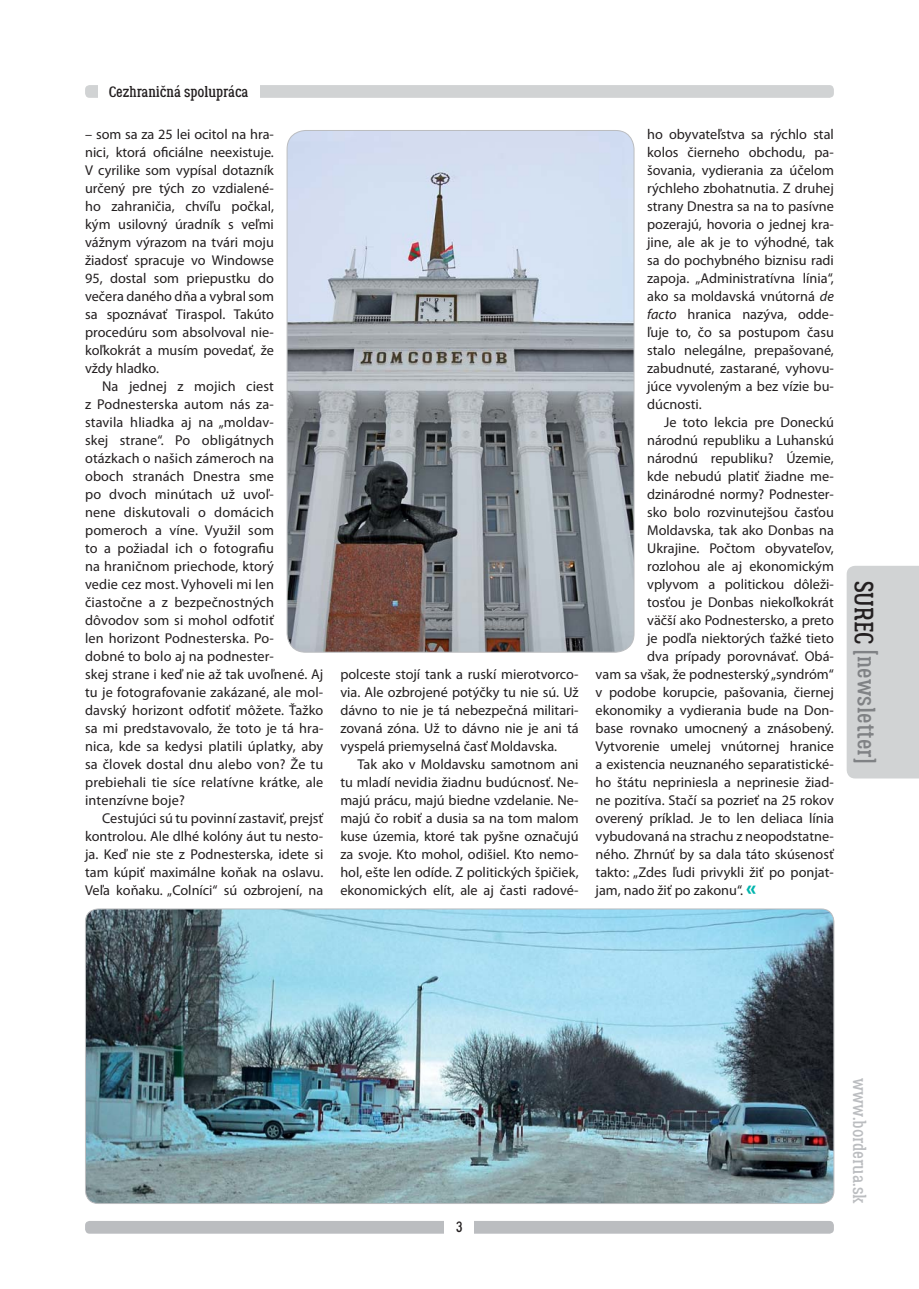
<style>
.page{position:relative;width:919px;height:1289px;background:#fff}
.page>*{position:absolute;margin:0;border:0;box-sizing:border-box;transform-origin:0 0}
.t1{font:24px "Lumberjack";color:#808285}
.t2{font:18px "Lumberjack";color:#bbbdc0}
.t3{font:15px "Lumberjack";color:#231f20}
.t4{font:14.25px/18px "Myriad Pro";color:#231f20;text-align:justify}
.s1{font-style:italic}
.s2{font-weight:900;font-size:21px;color:#00b5ad}
.s3{font-size:26.4px;color:#231f20}
.s4{font-size:26.4px}
</style>
<div class="page">
<div style="left:85px;top:1220px;width:748px;height:13px;background:#bbbdc0;border-radius:4px"></div>
<div style="left:444px;top:1217px;width:30px;height:21px;background:#fff"></div>
<div style="left:846px;top:566px;width:72px;height:212px;background:#d1d3d4"></div>
<div style="left:85px;top:85px;width:748px;height:13px;background:#d1d3d4;border-radius:4px"></div>
<div style="left:98px;top:78px;width:161px;height:23px;background:#fff"></div>
<img style="left:287px;top:131px;width:346px;height:521px;border-radius:19px">
<img style="left:85px;top:909px;width:748px;height:294px;border-radius:13px">
<p class="t3" style="left:109px;top:86px;width:141px">Cezhraničná spolupráca</p>
<p class="t4" style="left:85px;top:126px;width:190px">– som sa za 25 lei ocitol na hra&shy;nici, ktorá oficiálne neexistuje.<br>V cyrilike som vypísal dotazník určený pre tých zo vzdialené&shy;ho zahraničia, chvíľu počkal, kým usilovný úradník s veľmi vážnym výrazom na tvári moju žiadosť spracuje vo Windowse 95, dostal som priepustku do večera daného dňa a vybral som sa spoznávať Tiraspol. Takúto procedúru som absolvoval nie&shy;koľkokrát a musím povedať, že vždy hladko.</p>
<p class="t4" style="left:85px;top:378px;width:240px;text-align:left;text-indent:17px">Na jednej z mojich ciest<br>z Podnesterska autom nás za-<br>stavila hliadka aj na „moldav-<br>skej strane“. Po obligátnych otázkach o našich zámeroch na<br>oboch stranách Dnestra sme<br>po dvoch minútach už uvoľ-<br>nene diskutovali o domácich pomeroch a víne. Využil som<br>to a požiadal ich o fotografiu<br>na hraničnom priechode, ktorý<br>vedie cez most. Vyhoveli mi len čiastočne a z bezpečnostných dôvodov som si mohol odfotiť<br>len horizont Podnesterska. Po-<br>dobné to bolo aj na podnester-<br>skej strane i keď nie až tak uvoľnené. Aj tu je fotografovanie zakázané, ale mol&shy;davský horizont odfotiť môžete. Ťažko sa mi predstavovalo, že toto je tá hra&shy;nica, kde sa kedysi platili úplatky, aby sa človek dostal dnu alebo von? Že tu prebiehali tie síce relatívne krátke, ale intenzívne boje?</p>
<p class="t4" style="left:85px;top:810px;width:240px;text-indent:17px">Cestujúci sú tu povinní zastaviť, prejsť kontrolou. Ale dlhé kolóny áut tu nesto&shy;ja. Keď nie ste z Podnesterska, idete si tam kúpiť maximálne koňak na oslavu.<br>Veľa koňaku. „Colníci“ sú ozbrojení, na</p>
<p class="t4" style="left:340px;top:666px;width:240px">polceste stojí tank a ruskí mierotvorco&shy;via. Ale ozbrojené potýčky tu nie sú. Už dávno to nie je tá nebezpečná militari&shy;zovaná zóna. Už to dávno nie je ani tá vyspelá priemyselná časť Moldavska.</p>
<p class="t4" style="left:340px;top:756px;width:240px;text-indent:17px">Tak ako v Moldavsku samotnom ani tu mladí nevidia žiadnu budúcnosť. Ne&shy;majú prácu, majú biedne vzdelanie. Ne&shy;majú čo robiť a dusia sa na tom malom kuse územia, ktoré tak pyšne označujú za svoje. Kto mohol, odišiel. Kto nemo&shy;hol, ešte len odíde. Z politických špičiek, ekonomických elít, ale aj časti radové-</p>
<p class="t4" style="left:647px;top:126px;width:188px">ho obyvateľstva sa rýchlo stal kolos čierneho obchodu, pa&shy;šovania, vydierania za účelom rýchleho zbohatnutia. Z druhej strany Dnestra sa na to pasívne pozerajú, hovoria o jednej kra&shy;jine, ale ak je to výhodné, tak sa do pochybného biznisu radi zapoja. „Administratívna línia“, ako sa moldavská vnútorná <span class="s1">de facto</span> hranica nazýva, odde&shy;ľuje to, čo sa postupom času stalo nelegálne, prepašované, zabudnuté, zastarané, vyhovu&shy;júce vyvoleným a bez vízie bu&shy;dúcnosti.</p>
<p class="t4" style="left:664px;top:414px;width:171px">Je toto lekcia pre Doneckú</p>
<p class="t4" style="left:647px;top:432px;width:188px">národnú republiku a Luhanskú</p>
<p class="t4" style="left:647px;top:450px;width:188px">národnú republiku? Územie,</p>
<p class="t4" style="left:647px;top:468px;width:188px">kde nebudú platiť žiadne me-</p>
<p class="t4" style="left:647px;top:486px;width:188px">dzinárodné normy? Podnester-</p>
<p class="t4" style="left:647px;top:504px;width:188px">sko bolo rozvinutejšou časťou</p>
<p class="t4" style="left:647px;top:522px;width:188px">Moldavska, tak ako Donbas na</p>
<p class="t4" style="left:647px;top:540px;width:188px">Ukrajine. Počtom obyvateľov,</p>
<p class="t4" style="left:647px;top:558px;width:188px">rozlohou ale aj ekonomickým</p>
<p class="t4" style="left:647px;top:576px;width:188px">vplyvom a politickou dôleži-</p>
<p class="t4" style="left:647px;top:594px;width:188px">tosťou je Donbas niekoľkokrát</p>
<p class="t4" style="left:647px;top:612px;width:188px">väčší ako Podnestersko, a preto</p>
<p class="t4" style="left:647px;top:630px;width:188px">je podľa niektorých ťažké tieto</p>
<p class="t4" style="left:647px;top:648px;width:188px">dva prípady porovnávať. Obá-</p>
<p class="t4" style="left:595px;top:666px;width:240px">vam sa však, že podnesterský „syndróm“</p>
<p class="t4" style="left:595px;top:684px;width:240px">v podobe korupcie, pašovania, čiernej</p>
<p class="t4" style="left:595px;top:702px;width:240px">ekonomiky a vydierania bude na Don-</p>
<p class="t4" style="left:595px;top:720px;width:240px">base rovnako umocnený a znásobený.</p>
<p class="t4" style="left:595px;top:738px;width:240px">Vytvorenie umelej vnútornej hranice</p>
<p class="t4" style="left:595px;top:756px;width:240px">a existencia neuznaného separatistické-</p>
<p class="t4" style="left:595px;top:774px;width:240px">ho štátu nepriniesla a neprinesie žiad-</p>
<p class="t4" style="left:595px;top:792px;width:240px">ne pozitíva. Stačí sa pozrieť na 25 rokov</p>
<p class="t4" style="left:595px;top:810px;width:240px">overený príklad. Je to len deliaca línia</p>
<p class="t4" style="left:595px;top:828px;width:240px">vybudovaná na strachu z neopodstatne-</p>
<p class="t4" style="left:595px;top:846px;width:240px">ného. Zhrnúť by sa dala táto skúsenosť</p>
<p class="t4" style="left:595px;top:865px;width:240px">takto: „Zdes ľudi privykli žiť po ponjat-</p>
<p class="t4" style="left:595px;top:883px;width:162px">jam, nado žiť po zakonu“. <span class="s2">«</span></p>
<h1 class="t1" style="left:875px;top:580px;width:185px;rotate:90deg"><span class="s3">SUREC</span> <span class="s4">[</span>newsletter]</h1>
<p class="t3" style="left:456px;top:1221px;width:8px">3</p>
<p class="t2" style="left:866px;top:1077px;width:128px;rotate:90deg">www.borderua.sk</p>
</div>
